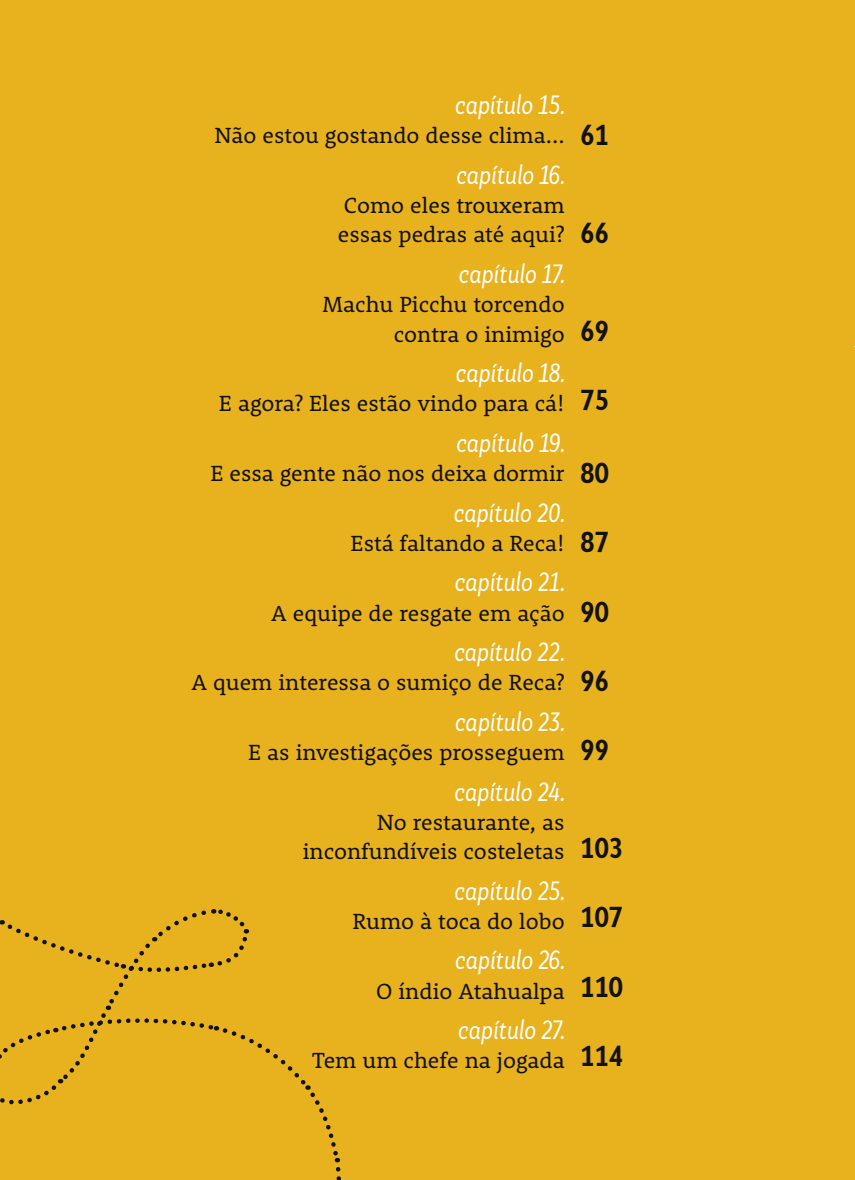
<style>
.page{position:relative;width:855px;height:1180px;background:#e8b11e}
.page>*{position:absolute;margin:0;border:0;box-sizing:border-box;transform-origin:0 0}
.t1{font:700 27px "Skola Sans Cn";color:#12120d}
.t2{font:italic 24.75px "Skola Sans Cn";color:#fff}
.t3{font:22.5px/29.2px "Rooney";color:#12120d;text-align:right}
</style>
<div class="page">
<svg style="left:0;top:909px;width:341px;height:271px"></svg>
<p class="t2" style="left:455px;top:91px;width:111px">capítulo 15.</p>
<p class="t3" style="left:214px;top:123px;width:352px">Não estou gostando desse clima...</p>
<p class="t2" style="left:456px;top:161px;width:110px">capítulo 16.</p>
<p class="t3" style="left:338px;top:193px;width:228px;text-align:left">Como eles trouxeram essas pedras até aqui?</p>
<p class="t2" style="left:458px;top:260px;width:108px">capítulo 17.</p>
<p class="t3" style="left:322px;top:292px;width:244px">Machu Picchu torcendo contra o inimigo</p>
<p class="t2" style="left:455px;top:359px;width:111px">capítulo 18.</p>
<p class="t3" style="left:219px;top:391px;width:347px">E agora? Eles estão vindo para cá!</p>
<p class="t2" style="left:456px;top:429px;width:110px">capítulo 19.</p>
<p class="t3" style="left:210px;top:461px;width:356px">E essa gente não nos deixa dormir</p>
<p class="t2" style="left:453px;top:498px;width:113px">capítulo 20.</p>
<p class="t3" style="left:350px;top:531px;width:216px">Está faltando a Reca!</p>
<p class="t2" style="left:454px;top:568px;width:112px">capítulo 21.</p>
<p class="t3" style="left:271px;top:600px;width:295px">A equipe de resgate em ação</p>
<p class="t2" style="left:454px;top:638px;width:112px">capítulo 22.</p>
<p class="t3" style="left:191px;top:670px;width:375px">A quem interessa o sumiço de Reca?</p>
<p class="t2" style="left:455px;top:708px;width:111px">capítulo 23.</p>
<p class="t3" style="left:248px;top:740px;width:318px">E as investigações prosseguem</p>
<p class="t2" style="left:454px;top:777px;width:112px">capítulo 24.</p>
<p class="t3" style="left:303px;top:810px;width:263px">No restaurante, as inconfundíveis costeletas</p>
<p class="t2" style="left:454px;top:876px;width:112px">capítulo 25.</p>
<p class="t3" style="left:352px;top:909px;width:214px">Rumo à toca do lobo</p>
<p class="t2" style="left:455px;top:946px;width:111px">capítulo 26.</p>
<p class="t3" style="left:376px;top:978px;width:190px">O índio Atahualpa</p>
<p class="t2" style="left:458px;top:1016px;width:108px">capítulo 27.</p>
<p class="t3" style="left:312px;top:1048px;width:254px">Tem um chefe na jogada</p>
<p class="t1" style="left:580px;top:120px;width:30px">61</p>
<p class="t1" style="left:580px;top:218px;width:30px">66</p>
<p class="t1" style="left:580px;top:316px;width:30px">69</p>
<p class="t1" style="left:580px;top:385px;width:30px">75</p>
<p class="t1" style="left:580px;top:458px;width:30px">80</p>
<p class="t1" style="left:580px;top:527px;width:30px">87</p>
<p class="t1" style="left:580px;top:596px;width:30px">90</p>
<p class="t1" style="left:580px;top:666px;width:30px">96</p>
<p class="t1" style="left:580px;top:735px;width:30px">99</p>
<p class="t1" style="left:580px;top:833px;width:44px">103</p>
<p class="t1" style="left:580px;top:902px;width:44px">107</p>
<p class="t1" style="left:580px;top:971px;width:44px">110</p>
<p class="t1" style="left:580px;top:1041px;width:44px">114</p>
</div>
